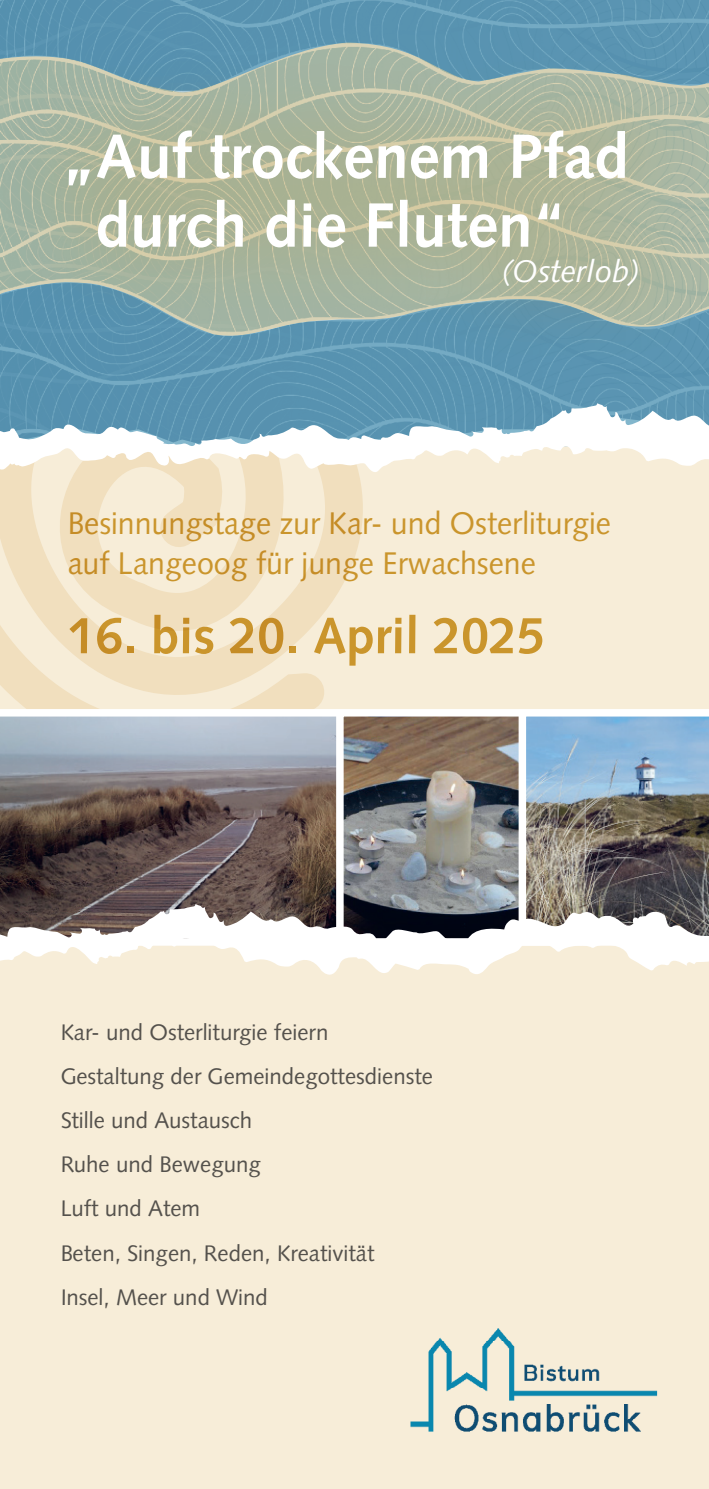
<style>
.page{position:relative;width:709px;height:1489px;background:#fff}
.page>*{position:absolute;margin:0;border:0;box-sizing:border-box;transform-origin:0 0}
.t1{font:700 62.5px/68.8px "Syntax LT Std";color:#fff;text-align:center}
.t2{font:700 51.25px "Syntax LT Std";color:#d1a134}
.t3{font:31.25px/40px "Syntax LT Std";color:#d1a134}
.t4{font:italic 31.25px "Syntax LT Std";color:#fff}
.t5{font:22.5px/44.2px "Syntax LT Std";color:#57585a}
</style>
<div class="page">
<div style="left:0;top:434px;width:709px;height:1054px;background:#f7edd8"></div>
<svg style="left:0;top:478px;width:363px;height:231px"></svg>
<svg style="left:0;top:709px;width:336px;height:195px;background:#7a7376"></svg>
<img style="left:345px;top:718px;width:173px;height:186px">
<div style="left:336px;top:709px;width:214px;height:236px;border:8px solid #fff"></div>
<svg style="left:518px;top:709px;width:191px;height:195px;background:#84919b"></svg>
<svg style="left:0;top:904px;width:709px;height:71px"></svg>
<img style="left:410px;top:1328px;width:248px;height:104px">
<img style="left:0;top:0;width:709px;height:403px">
<svg style="left:0;top:403px;width:709px;height:75px"></svg>
<div style="left:0;top:46px;width:709px;height:323px;background:#d1a134;opacity:.15"></div>
<h1 class="t1" style="left:61px;top:122px;width:569px">„Auf trockenem Pfad durch die Fluten“</h1>
<h3 class="t4" style="left:502px;top:252px;width:139px">(Osterlob)</h3>
<h3 class="t3" style="left:67px;top:503px;width:545px">Besinnungstage zur Kar- und Osterliturgie auf Langeoog für junge Erwachsene</h3>
<h2 class="t2" style="left:67px;top:606px;width:479px">16. bis 20. April 2025</h2>
<p class="t5" style="left:60px;top:1009px;width:374px">Kar- und Osterliturgie feiern<br>Gestaltung der Gemeindegottesdienste<br>Stille und Austausch<br>Ruhe und Bewegung<br>Luft und Atem<br>Beten, Singen, Reden, Kreativität<br>Insel, Meer und Wind</p>
</div>
